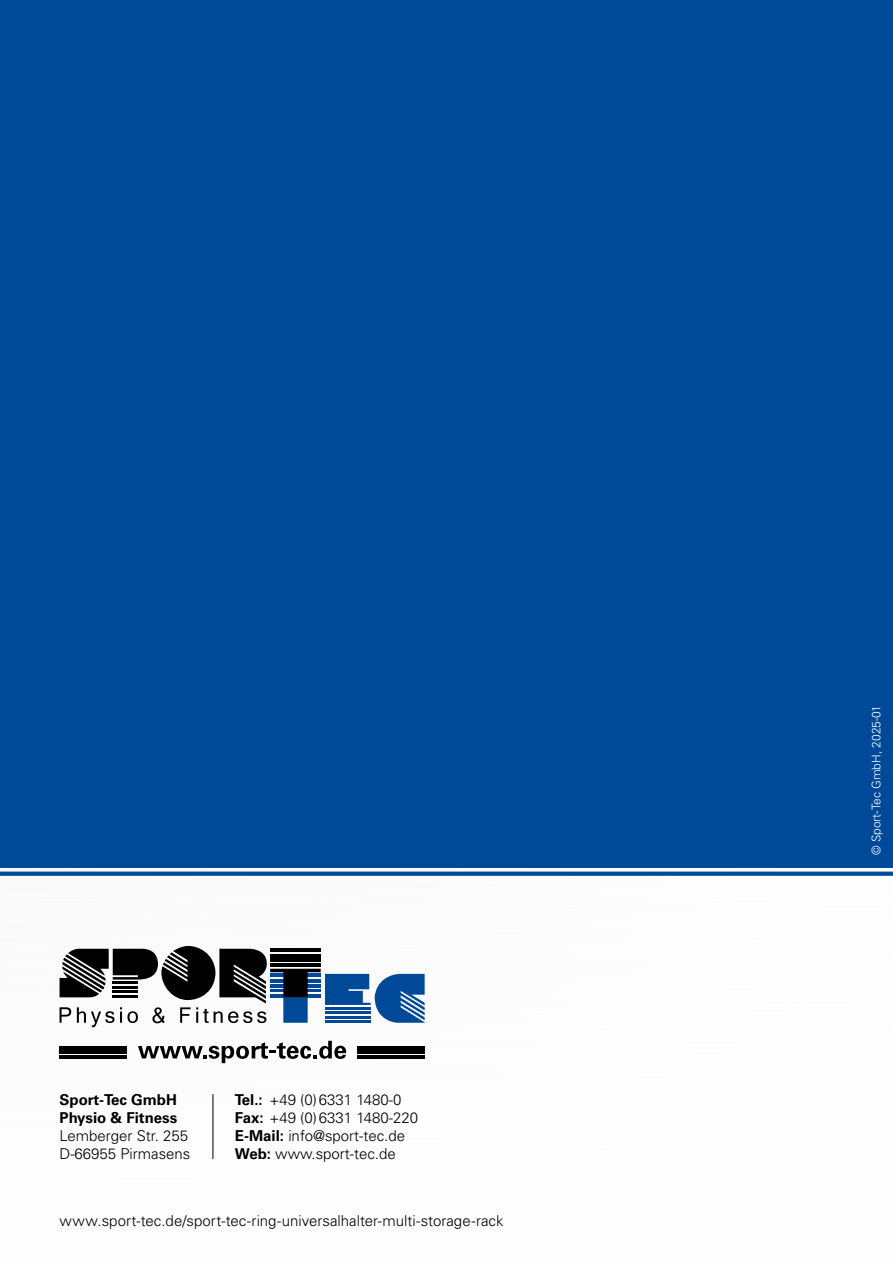
<style>
.page{position:relative;width:893px;height:1263px;background:#fff}
.page>*{position:absolute;margin:0;border:0;box-sizing:border-box;transform-origin:0 0}
.t1{font:300 15px/18px "Univers LT Std";color:#000}
.t2{font:700 15px/18px "Univers LT Std";color:#000}
.t3{font:300 12px "Univers LT Std";color:#fff}
.s1{font-weight:700}
</style>
<div class="page">
<div style="left:0;top:871px;width:893px;height:5px;background:#004999"></div>
<div style="left:0;top:0;width:893px;height:867px;background:#004999"></div>
<hr style="left:892px;top:49px;width:1px;height:166px;background:#fff">
<svg style="left:60px;top:945px;width:365px;height:82px"></svg>
<svg style="left:138px;top:1041px;width:208px;height:22px"></svg>
<hr style="left:357px;top:1046px;width:68px;height:3px;background:#000">
<hr style="left:357px;top:1051px;width:68px;height:3px;background:#000">
<hr style="left:357px;top:1055px;width:68px;height:3px;background:#000">
<hr style="left:60px;top:1046px;width:67px;height:3px;background:#000">
<hr style="left:60px;top:1051px;width:67px;height:3px;background:#000">
<hr style="left:60px;top:1055px;width:67px;height:3px;background:#000">
<hr style="left:213px;top:1094px;width:1px;height:65px;background:#000">
<hr style="left:892px;top:1102px;width:1px;height:161px;background:#004999">
<p class="t2" style="left:60px;top:1092px;width:119px">Sport-Tec GmbH<br>Physio &amp; Fitness</p>
<p class="t1" style="left:60px;top:1128px;width:132px">Lemberger Str. 255<br>D-66955 Pirmasens</p>
<p class="t1" style="left:235px;top:1092px;width:185px"><span class="s1">Tel.:</span> +49 (0)6331 1480-0<br><span class="s1">Fax:</span> +49 (0)6331 1480-220<br><span class="s1">E-Mail:</span> info@sport-tec.de<br><span class="s1">Web:</span> www.sport-tec.de</p>
<p class="t1" style="left:60px;top:1213px;width:446px">www.sport-tec.de/sport-tec-ring-universalhalter-multi-storage-rack</p>
<p class="t3" style="left:872px;top:855px;width:152px;rotate:-90deg">© Sport-Tec GmbH, 2025-01</p>
</div>
